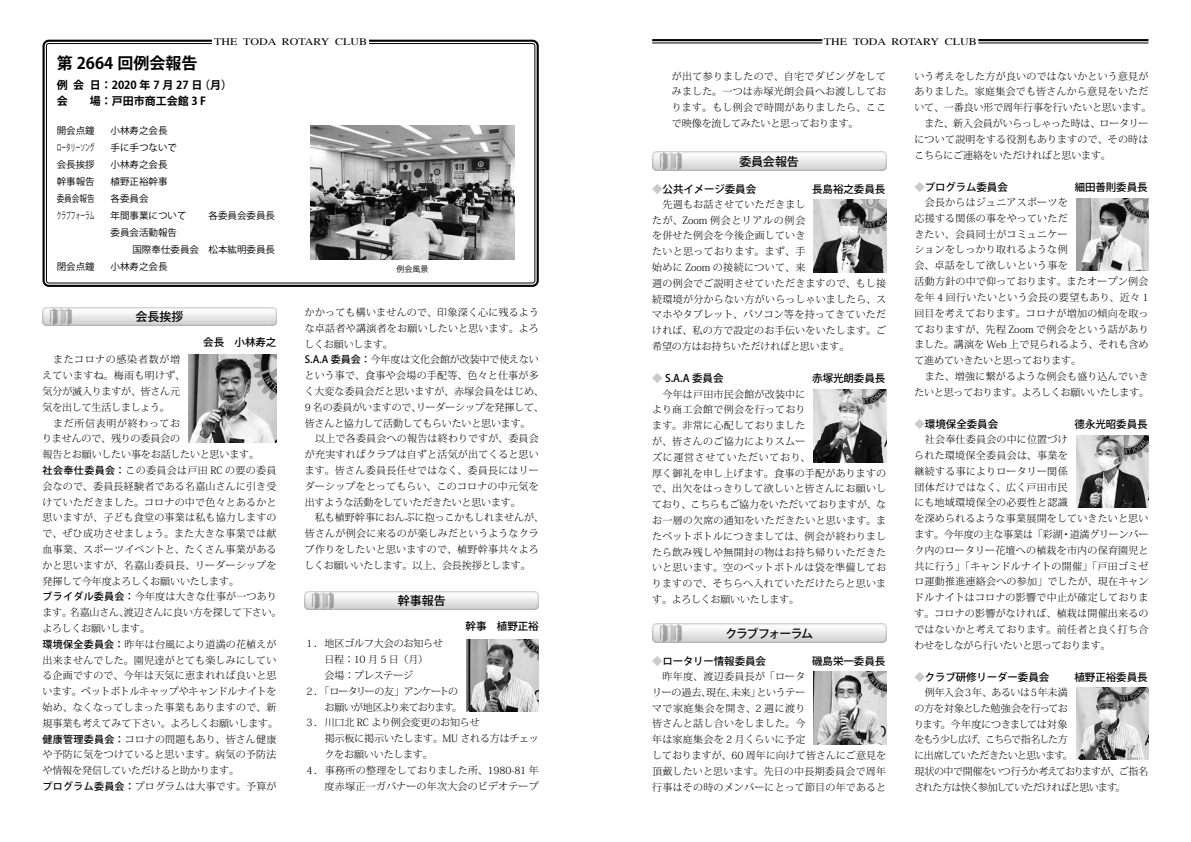
<style>
.page{position:relative;width:1191px;height:842px;background:#fff}
.page>*{position:absolute;margin:0;border:0;box-sizing:border-box;transform-origin:0 0}
.t1{font:700 16px "Koz Go Pro";color:#000}
.t2{font:500 12px "Koz Go Pro";letter-spacing:-.015em;color:#000}
.t3{font:500 12px "Koz Go Pro";letter-spacing:-.105em;color:#000}
.t4{font:700 11px/16.5px "Koz Go Pro";color:#000}
.t5{font:500 10.5px "Koz Go Pro";letter-spacing:-.005em;color:#000}
.t6{font:300 10px/15.8px "Koz Min Pro";letter-spacing:.015em;color:#000}
.t7{font:300 10px/15.8px "Koz Min Pro";letter-spacing:-.055em;color:#000}
.t8{font:300 10px "Koz Min Pro";letter-spacing:-.015em;color:#000}
.t9{font:10px "Times";color:#000;scale:1.2 1}
.t10{font:300 10px "Koz Min Pro";letter-spacing:-.01em;color:#000}
.t11{font:300 10px "Koz Min Pro";letter-spacing:-.09em;color:#000}
.t12{font:300 10px "Koz Min Pro";letter-spacing:-.06em;color:#000}
.t13{font:300 10px "Koz Min Pro";letter-spacing:-.02em;color:#000}
.t14{font:9.5px/17px "Koz Go Pro";color:#000}
.t15{font:9.5px "Koz Go Pro";color:#000;scale:.5 1}
.t16{font:9.5px "Koz Go Pro";color:#000;scale:.8 1}
.t17{font:8px "Koz Go Pro";color:#000}
.s1{font-family:"Koz Go Pro";font-weight:500}
.s2{color:#c9caca}
</style>
<div class="page">
<hr style="left:652px;top:39px;width:170px;height:2px;background:#000">
<hr style="left:652px;top:43px;width:170px;height:1px;background:#000">
<hr style="left:978px;top:39px;width:170px;height:2px;background:#000">
<hr style="left:978px;top:43px;width:170px;height:1px;background:#000">
<div style="left:43px;top:40px;width:496px;height:247px;border:2px solid #000;border-radius:5px"></div>
<div style="left:46px;top:43px;width:489px;height:240px;border:1px solid #000;border-radius:2px"></div>
<div style="left:212px;top:32px;width:157px;height:19px;background:#fff"></div>
<img style="left:189px;top:354px;width:87px;height:88px">
<img style="left:43px;top:307px;width:233px;height:18px">
<img style="left:310px;top:125px;width:204px;height:134px">
<img style="left:814px;top:200px;width:72px;height:72px">
<img style="left:1076px;top:198px;width:72px;height:73px">
<img style="left:1076px;top:435px;width:72px;height:72px">
<img style="left:1076px;top:687px;width:72px;height:73px">
<img style="left:814px;top:390px;width:72px;height:72px">
<img style="left:466px;top:639px;width:73px;height:72px">
<img style="left:305px;top:591px;width:234px;height:18px">
<img style="left:652px;top:152px;width:234px;height:18px">
<img style="left:652px;top:624px;width:234px;height:18px">
<img style="left:814px;top:672px;width:72px;height:72px">
<p class="t9" style="left:214px;top:32px;width:129px">THE TODA ROTARY CLUB</p>
<p class="t9" style="left:824px;top:32px;width:129px">THE TODA ROTARY CLUB</p>
<h1 class="t1" style="left:57px;top:53px;width:142px">第 2664 回例会報告</h1>
<p class="t4" style="left:57px;top:77px;width:177px">例会日：2020 年 7 月 27 日（月）会　　場：戸田市商工会館 3 F</p>
<p class="t14" style="left:57px;top:122px;width:39px">開会点鐘</p>
<p class="t14" style="left:111px;top:122px;width:58px">小林寿之会長</p>
<p class="t15" style="left:57px;top:141px;width:77px">ロータリーソング</p>
<p class="t14" style="left:111px;top:139px;width:68px">手に手つないで</p>
<p class="t14" style="left:57px;top:156px;width:39px">会長挨拶</p>
<p class="t14" style="left:111px;top:156px;width:58px">小林寿之会長</p>
<p class="t14" style="left:57px;top:173px;width:39px">幹事報告</p>
<p class="t14" style="left:111px;top:173px;width:58px">植野正裕幹事</p>
<p class="t16" style="left:57px;top:192px;width:49px">委員会報告</p>
<p class="t14" style="left:111px;top:190px;width:39px">各委員会</p>
<p class="t15" style="left:57px;top:209px;width:77px">クラブフォーラム</p>
<p class="t14" style="left:111px;top:207px;width:77px">年間事業について</p>
<p class="t14" style="left:208px;top:207px;width:68px">各委員会委員長</p>
<p class="t14" style="left:132px;top:224px;width:144px;text-indent:-22px">委員会活動報告<br>国際奉仕委員会　松本紘明委員長</p>
<p class="t14" style="left:57px;top:258px;width:39px">閉会点鐘</p>
<p class="t14" style="left:111px;top:258px;width:58px">小林寿之会長</p>
<p class="t2" style="left:135px;top:309px;width:49px">会長挨拶</p>
<p class="t5" style="left:203px;top:335px;width:75px">会長　小林寿之</p>
<p class="t6" style="left:42px;top:351px;width:241px">　またコロナの感染者数が増<br>えていますね。梅雨も明けず、<br>気分が滅入りますが、皆さん元<br>気を出して生活しましょう。<br>　まだ所信表明が終わってお<br>りませんので、残りの委員会の<br>報告とお願いしたい事をお話したいと思います。<br><span class="s1">社会奉仕委員会：</span>この委員会は戸田 RC の要の委員会なので、委員長経験者である名嘉山さんに引き受けていただきました。コロナの中で色々とあるかと思いますが、子ども食堂の事業は私も協力しますので、ぜひ成功させましょう。また大きな事業では献血事業、スポーツイベントと、たくさん事業があるかと思いますが、名嘉山委員長、リーダーシップを発揮して今年度よろしくお願いいたします。<br><span class="s1">ブライダル委員会：</span>今年度は大きな仕事が一つあります。名嘉山さん、渡辺さんに良い方を探して下さい。よろしくお願いします。<br><span class="s1">環境保全委員会：</span>昨年は台風により道満の花植えが出来ませんでした。園児達がとても楽しみにしている企画ですので、今年は天気に恵まれれば良いと思います。ペットボトルキャップやキャンドルナイトを始め、なくなってしまった事業もありますので、新規事業も考えてみて下さい。よろしくお願いします。<span class="s1">健康管理委員会：</span>コロナの問題もあり、皆さん健康や予防に気をつけていると思います。病気の予防法や情報を発信していただけると助かります。<br><span class="s1">プログラム委員会：</span>プログラムは大事です。予算が</p>
<p class="t17" style="left:396px;top:264px;width:33px">例会風景</p>
<p class="t6" style="left:304px;top:304px;width:241px">かかっても構いませんので、印象深く心に残るような卓話者や講演者をお願いしたいと思います。よろしくお願いします。<br><span class="s1">S.A.A 委員会：</span>今年度は文化会館が改装中で使えないという事で、食事や会場の手配等、色々と仕事が多く大変な委員会だと思いますが、赤塚会員をはじめ、<br>9 名の委員がいますので、リーダーシップを発揮して、皆さんと協力して活動してもらいたいと思います。<br>　以上で各委員会への報告は終わりですが、委員会が充実すればクラブは自ずと活気が出てくると思います。皆さん委員長任せではなく、委員長にはリーダーシップをとってもらい、このコロナの中元気を出すような活動をしていただきたいと思います。<br>　私も植野幹事におんぶに抱っこかもしれませんが、皆さんが例会に来るのが楽しみだというようなクラブ作りをしたいと思いますので、植野幹事共々よろしくお願いいたします。以上、会長挨拶とします。</p>
<p class="t2" style="left:398px;top:593px;width:49px">幹事報告</p>
<p class="t5" style="left:465px;top:619px;width:75px">幹事　植野正裕</p>
<p class="t8" style="left:304px;top:637px;width:140px">１． 地区ゴルフ大会のお知らせ</p>
<p class="t6" style="left:324px;top:651px;width:105px">日程：10 月 5 日（月）</p>
<p class="t8" style="left:325px;top:668px;width:90px">会場：プレステージ</p>
<p class="t11" style="left:304px;top:684px;width:155px">２． 「ロータリーの友」アンケートの</p>
<p class="t12" style="left:324px;top:700px;width:139px">お願いが地区より来ております。</p>
<p class="t10" style="left:304px;top:716px;width:177px">３． 川口北 RC より例会変更のお知らせ</p>
<p class="t8" style="left:325px;top:731px;width:216px">掲示板に掲示いたします。MU される方はチェッ</p>
<p class="t13" style="left:324px;top:747px;width:110px">クをお願いいたします。</p>
<p class="t6" style="left:304px;top:762px;width:236px">４． 事務所の整理をしておりました所、1980-81 年</p>
<p class="t6" style="left:325px;top:778px;width:216px">度赤塚正一ガバナーの年次大会のビデオテープ</p>
<p class="t6" style="left:672px;top:68px;width:216px;text-align:justify">が出て参りましたので、自宅でダビングをしてみました。一つは赤塚光朗会員へお渡ししております。もし例会で時間がありましたら、ここで映像を流してみたいと思っております。</p>
<p class="t6" style="left:914px;top:68px;width:238px">いう考えをした方が良いのではないかという意見がありました。家庭集会でも皆さんから意見をいただいて、一番良い形で周年行事を行いたいと思います。　また、新入会員がいらっしゃった時は、ロータリーについて説明をする役割もありますので、その時はこちらにご連絡をいただければと思います。</p>
<p class="t5" style="left:914px;top:180px;width:95px"><span class="s2">◆</span>プログラム委員会</p>
<p class="t5" style="left:1074px;top:180px;width:74px">細田善則委員長</p>
<p class="t6" style="left:914px;top:194px;width:236px">　会長からはジュニアスポーツを<br>応援する関係の事をやっていただ<br>きたい、会員同士がコミュニケー<br>ションをしっかり取れるような例<br>会、卓話をして欲しいという事を<br>活動方針の中で仰っております。またオープン例会を年 4 回行いたいという会長の要望もあり、近々 1回目を考えております。コロナが増加の傾向を取っておりますが、先程 Zoom で例会をという話がありました。講演を Web 上で見られるよう、それも含めて進めていきたいと思っております。<br>　また、増強に繋がるような例会も盛り込んでいきたいと思っております。よろしくお願いいたします。</p>
<p class="t5" style="left:914px;top:417px;width:85px"><span class="s2">◆</span>環境保全委員会</p>
<p class="t5" style="left:1074px;top:417px;width:75px">德永光昭委員長</p>
<p class="t6" style="left:914px;top:431px;width:236px">　社会奉仕委員会の中に位置づけ<br>られた環境保全委員会は、事業を<br>継続する事によりロータリー関係<br>団体だけではなく、広く戸田市民<br>にも地域環境保全の必要性と認識<br>を深められるような事業展開をしていきたいと思います。今年度の主な事業は「彩湖・道満グリーンパーク内のロータリー花壇への植栽を市内の保育園児と共に行う」「キャンドルナイトの開催」「戸田ゴミゼロ運動推進連絡会への参加」でしたが、現在キャンドルナイトはコロナの影響で中止が確定しております。コロナの影響がなければ、植栽は開催出来るのではないかと考えております。前任者と良く打ち合わせをしながら行いたいと思っております。</p>
<p class="t5" style="left:914px;top:670px;width:136px"><span class="s2">◆</span>クラブ研修リーダー委員会</p>
<p class="t5" style="left:1074px;top:670px;width:75px">植野正裕委員長</p>
<p class="t7" style="left:914px;top:684px;width:236px">　例年入会３年、あるいは５年未満<br>の方を対象とした勉強会を行ってお<br>ります。今年度につきましては対象<br>をもう少し広げ、こちらで指名した方<br>に出席していただきたいと思います。<br>現状の中で開催をいつ行うか考えておりますが、ご指名された方は快く参加していただければと思います。</p>
<p class="t2" style="left:739px;top:154px;width:61px">委員会報告</p>
<p class="t5" style="left:652px;top:182px;width:105px"><span class="s2">◆</span>公共イメージ委員会</p>
<p class="t5" style="left:812px;top:182px;width:75px">長島裕之委員長</p>
<p class="t6" style="left:652px;top:196px;width:236px">　先週もお話させていただきまし<br>たが、Zoom 例会とリアルの例会<br>を併せた例会を今後企画していき<br>たいと思っております。まず、手<br>始めに Zoom の接続について、来<br>週の例会でご説明させていただきますので、もし接続環境が分からない方がいらっしゃいましたら、スマホやタブレット、パソコン等を持ってきていただければ、私の方で設定のお手伝いをいたします。ご希望の方はお持ちいただければと思います。</p>
<p class="t5" style="left:652px;top:372px;width:73px"><span class="s2">◆</span> S.A.A 委員会</p>
<p class="t5" style="left:812px;top:372px;width:75px">赤塚光朗委員長</p>
<p class="t6" style="left:652px;top:386px;width:236px">　今年は戸田市民会館が改装中に<br>より商工会館で例会を行っており<br>ます。非常に心配しておりました<br>が、皆さんのご協力によりスムー<br>ズに運営させていただいており、<br>厚く御礼を申し上げます。食事の手配がありますので、出欠をはっきりして欲しいと皆さんにお願いしており、こちらもご協力をいただいておりますが、なお一層の欠席の通知をいただきたいと思います。またペットボトルにつきましては、例会が終わりましたら飲み残しや無開封の物はお持ち帰りいただきたいと思います。空のペットボトルは袋を準備しておりますので、そちらへ入れていただけたらと思います。よろしくお願いいたします。</p>
<p class="t3" style="left:725px;top:626px;width:89px">クラブフォーラム</p>
<p class="t5" style="left:652px;top:654px;width:115px"><span class="s2">◆</span>ロータリー情報委員会</p>
<p class="t5" style="left:812px;top:654px;width:75px">磯島栄一委員長</p>
<p class="t6" style="left:652px;top:668px;width:236px">　昨年度、渡辺委員長が「ロータ<br>リーの過去、現在、未来」というテー<br>マで家庭集会を開き、2 週に渡り<br>皆さんと話し合いをしました。今<br>年は家庭集会を 2 月くらいに予定<br>しておりますが、60 周年に向けて皆さんにご意見を頂戴したいと思います。先日の中長期委員会で周年行事はその時のメンバーにとって節目の年であると</p>
</div>
